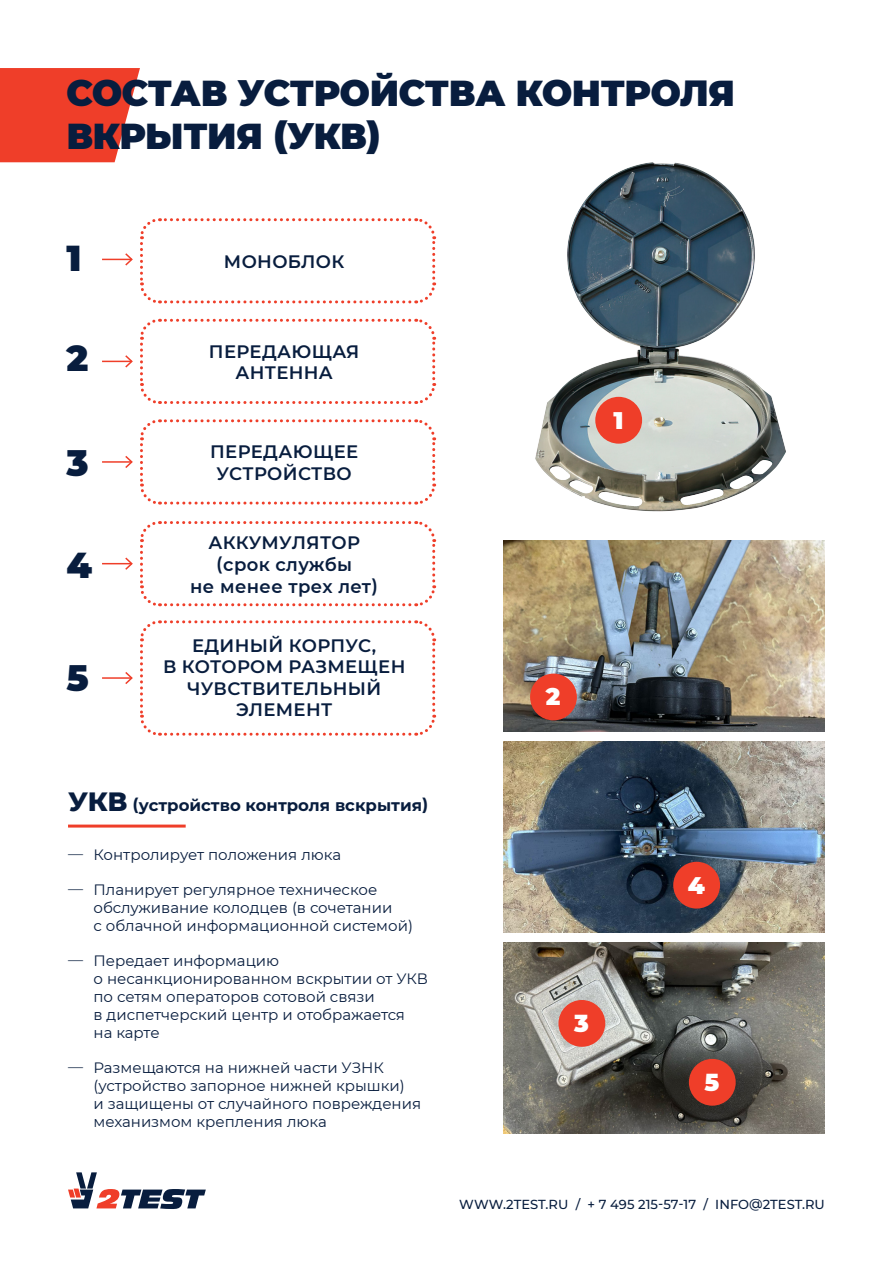
<style>
.page{position:relative;width:893px;height:1263px;background:#fff}
.page>*{position:absolute;margin:0;border:0;box-sizing:border-box;transform-origin:0 0}
.Заголовок{font:900 36px/43.2px "Montserrat";letter-spacing:-.01em;color:#081d3e}
.Заголовок-2{font:900 24px "Montserrat";color:#fff}
.Заголовок_2{font:600 18px/21.6px "Montserrat";letter-spacing:.02em;color:#081d3e;text-align:center}
.Подзаголовок_1_orange_bold_TT{font:700 16.5px "Montserrat";color:#081d3e}
.t1{font:15px/18px "Montserrat";color:#081d3e}
.t2{font:500 13.05px "Montserrat";letter-spacing:.005em;color:#081d3e}
.s1{font-weight:800;font-size:27px}
.s2{font-weight:300}
</style>
<div class="page">
<svg style="left:0;top:68px;width:140px;height:94px;background:#f04f3c"></svg>
<svg style="left:68px;top:1172px;width:138px;height:37px"></svg>
<img style="left:504px;top:741px;width:321px;height:191px">
<img style="left:504px;top:942px;width:321px;height:191px">
<img style="left:535px;top:162px;width:251px;height:350px">
<hr style="left:68px;top:824px;width:118px;height:3px;background:#ef3e29">
<hr style="left:102px;top:259px;width:30px;height:1px;background:#ef3e29">
<svg style="left:124px;top:218px;width:313px;height:86px"></svg>
<hr style="left:102px;top:361px;width:30px;height:1px;background:#ef3e29">
<svg style="left:124px;top:318px;width:313px;height:86px"></svg>
<hr style="left:102px;top:461px;width:30px;height:2px;background:#ef3e29">
<svg style="left:124px;top:419px;width:313px;height:86px"></svg>
<hr style="left:102px;top:563px;width:30px;height:1px;background:#ef3e29">
<svg style="left:124px;top:521px;width:313px;height:86px"></svg>
<hr style="left:102px;top:677px;width:30px;height:2px;background:#ef3e29">
<svg style="left:124px;top:620px;width:313px;height:116px"></svg>
<div style="left:595px;top:397px;width:47px;height:47px;background:#ef3e29;border-radius:50%"></div>
<div style="left:558px;top:1000px;width:47px;height:47px;background:#ef3e29;border-radius:50%"></div>
<div style="left:673px;top:862px;width:47px;height:46px;background:#ef3e29;border-radius:50%"></div>
<div style="left:689px;top:1059px;width:47px;height:47px;background:#ef3e29;border-radius:50%"></div>
<img style="left:504px;top:540px;width:321px;height:191px">
<div style="left:530px;top:674px;width:47px;height:46px;background:#ef3e29;border-radius:50%"></div>
<p class="Заголовок" style="left:67px;top:69px;width:670px">СОСТАВ УСТРОЙСТВА КОНТРОЛЯ<br>ВКРЫТИЯ (УКВ)</p>
<p class="Заголовок" style="left:67px;top:234px;width:17px">1</p>
<p class="Заголовок" style="left:67px;top:335px;width:23px">2</p>
<p class="Заголовок" style="left:67px;top:440px;width:24px">3</p>
<p class="Заголовок" style="left:67px;top:541px;width:27px">4</p>
<p class="Заголовок" style="left:67px;top:654px;width:24px">5</p>
<p class="Заголовок_2" style="left:224px;top:250px;width:122px">МОНОБЛОК</p>
<p class="Заголовок_2" style="left:209px;top:340px;width:152px">ПЕРЕДАЮЩАЯ<br>АНТЕННА</p>
<p class="Заголовок_2" style="left:210px;top:440px;width:149px">ПЕРЕДАЮЩЕЕ<br>УСТРОЙСТВО</p>
<p class="Заголовок_2" style="left:190px;top:531px;width:189px">АККУМУЛЯТОР (срок службы<br>не менее трех лет)</p>
<p class="Заголовок_2" style="left:163px;top:633px;width:244px">ЕДИНЫЙ КОРПУС,<br>В КОТОРОМ РАЗМЕЩЕН<br>ЧУВСТВИТЕЛЬНЫЙ<br>ЭЛЕМЕНТ</p>
<p class="Подзаголовок_1_orange_bold_TT" style="left:68px;top:793px;width:362px"><span class="s1">УКВ</span> (устройство контроля вскрытия)</p>
<p class="t1" style="left:68px;top:845px;width:275px"><span class="s2">ُ</span> Контролирует положения люка</p>
<p class="t1" style="left:94px;top:880px;width:321px;text-indent:-26px"><span class="s2">ُ</span> Планирует регулярное техническое обслуживание колодцев (в сочетании<br>с облачной информационной системой)</p>
<p class="t1" style="left:94px;top:951px;width:336px;text-indent:-26px"><span class="s2">ُ</span> Передает информацию<br>о несанкционированном вскрытии от УКВ по сетям операторов сотовой связи<br>в диспетчерский центр и отображается<br>на карте</p>
<p class="t1" style="left:94px;top:1058px;width:329px;text-indent:-26px"><span class="s2">ُ</span> Размещаются на нижней части УЗНК (устройство запорное нижней крышки)<br>и защищены от случайного повреждения механизмом крепления люка</p>
<p class="Заголовок-2" style="left:613px;top:402px;width:12px">1</p>
<p class="Заголовок-2" style="left:546px;top:679px;width:16px">2</p>
<p class="Заголовок-2" style="left:574px;top:1005px;width:16px">3</p>
<p class="Заголовок-2" style="left:688px;top:867px;width:19px">4</p>
<p class="Заголовок-2" style="left:705px;top:1064px;width:16px">5</p>
<p class="t2" style="left:459px;top:1195px;width:367px">WWW.2TEST.RU / + 7 495 215-57-17 / INFO@2TEST.RU</p>
</div>
